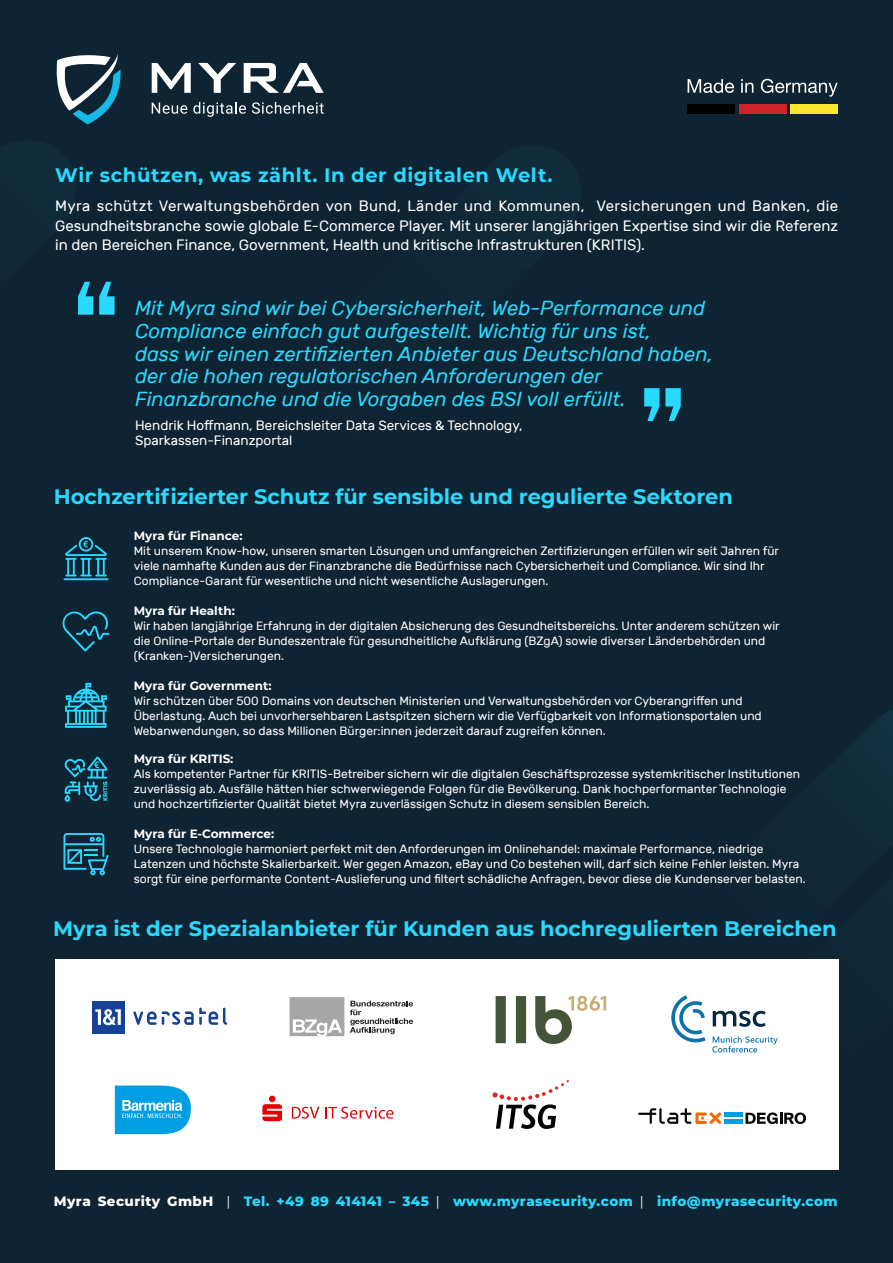
<style>
.page{position:relative;width:893px;height:1263px;background:#0f2432}
.page>*{position:absolute;margin:0;border:0;box-sizing:border-box;transform-origin:0 0}
.t1{font:700 21px "Montserrat";color:#2ad9ff}
.t2{font:italic 20.25px/23px "Rubik";color:#2ad9ff}
.t3{font:700 19.5px "Montserrat";letter-spacing:.03em;color:#2ad9ff}
.t4{font:15px/19.5px "Rubik";color:#fff;text-align:justify}
.t5{font:800 13.5px "Montserrat";letter-spacing:.035em;color:#2ad9ff}
.t6{font:13.5px/14.9px "Rubik";color:#fff}
.t7{font:12px/15px "Rubik";color:#fff}
.t8{font:700 12px "Montserrat";color:#fff}
.s1{color:#fff}
.s2{font-weight:400;color:#fff}
</style>
<div class="page">
<svg style="left:849px;top:708px;width:44px;height:84px;fill:#102d3d"></svg>
<svg style="left:57px;top:54px;width:64px;height:70px"></svg>
<svg style="left:152px;top:63px;width:39px;height:30px"></svg>
<svg style="left:198px;top:63px;width:38px;height:30px"></svg>
<svg style="left:244px;top:63px;width:80px;height:30px"></svg>
<svg style="left:152px;top:103px;width:35px;height:11px"></svg>
<svg style="left:193px;top:102px;width:53px;height:15px"></svg>
<svg style="left:252px;top:102px;width:72px;height:12px"></svg>
<svg style="left:688px;top:79px;width:150px;height:18px"></svg>
<div style="left:688px;top:104px;width:47px;height:10px;background:#000"></div>
<div style="left:739px;top:105px;width:47px;height:9px;background:#cc2229"></div>
<div style="left:791px;top:105px;width:47px;height:9px;background:#fde62f"></div>
<hr style="left:63px;top:578px;width:45px;height:2px;background:#2ad9ff">
<svg style="left:65px;top:537px;width:42px;height:39px"></svg>
<svg style="left:62px;top:611px;width:48px;height:40px"></svg>
<svg style="left:65px;top:683px;width:42px;height:45px"></svg>
<svg style="left:64px;top:756px;width:43px;height:46px"></svg>
<svg style="left:63px;top:833px;width:46px;height:42px"></svg>
<div style="left:55px;top:959px;width:784px;height:211px;background:#fff"></div>
<svg style="left:745px;top:1112px;width:61px;height:12px"></svg>
<hr style="left:724px;top:1113px;width:19px;height:4px;background:#009fdf">
<div style="left:724px;top:1119px;width:19px;height:5px;background:#009fdf"></div>
<svg style="left:638px;top:1108px;width:83px;height:16px"></svg>
<svg style="left:671px;top:995px;width:34px;height:47px"></svg>
<svg style="left:712px;top:1010px;width:66px;height:43px"></svg>
<svg style="left:492px;top:1080px;width:77px;height:49px"></svg>
<svg style="left:78px;top:281px;width:15px;height:34px"></svg>
<svg style="left:99px;top:282px;width:16px;height:33px"></svg>
<svg style="left:665px;top:388px;width:16px;height:33px"></svg>
<svg style="left:644px;top:388px;width:15px;height:33px"></svg>
<svg style="left:115px;top:1085px;width:76px;height:49px;background:#2eafe8"></svg>
<svg style="left:292px;top:1107px;width:27px;height:12px"></svg>
<svg style="left:325px;top:1107px;width:68px;height:12px"></svg>
<svg style="left:262px;top:1096px;width:20px;height:25px"></svg>
<div style="left:290px;top:997px;width:54px;height:39px;background:#a6a6a6"></div>
<svg style="left:293px;top:1019px;width:49px;height:17px"></svg>
<svg style="left:350px;top:1001px;width:63px;height:33px"></svg>
<svg style="left:133px;top:1008px;width:94px;height:17px"></svg>
<div style="left:92px;top:1001px;width:33px;height:33px;background:#164194"></div>
<svg style="left:95px;top:1009px;width:26px;height:16px"></svg>
<svg style="left:496px;top:996px;width:110px;height:48px"></svg>
<h3 class="t3" style="left:55px;top:161px;width:499px">Wir schützen, was zählt. In der digitalen Welt.</h3>
<p class="t4" style="left:55px;top:197px;width:784px">Myra schützt Verwaltungsbehörden von Bund, Länder und Kommunen, Versicherungen und Banken, die Gesundheitsbranche sowie globale E-Commerce Player. Mit unserer langjährigen Expertise sind wir die Referenz in den Bereichen Finance, Government, Health und kritische Infrastrukturen (KRITIS).</p>
<p class="t2" style="left:135px;top:297px;width:579px">Mit Myra sind wir bei Cybersicherheit, Web-Performance und Compliance einfach gut aufgestellt. Wichtig für uns ist,<br>dass wir einen zertifizierten Anbieter aus Deutschland haben, der die hohen regulatorischen Anforderungen der Finanzbranche und die Vorgaben des BSI voll erfüllt.</p>
<p class="t6" style="left:135px;top:418px;width:389px">Hendrik Hoffmann, Bereichsleiter Data Services &amp; Technology,<br>Sparkassen-Finanzportal</p>
<h1 class="t1" style="left:54px;top:481px;width:681px">Hochzertifizierter Schutz für sensible und regulierte Sektoren</h1>
<p class="t8" style="left:134px;top:527px;width:110px">Myra für Finance:</p>
<p class="t7" style="left:134px;top:543px;width:647px">Mit unserem Know-how, unseren smarten Lösungen und umfangreichen Zertifizierungen erfüllen wir seit Jahren für viele namhafte Kunden aus der Finanzbranche die Bedürfnisse nach Cybersicherheit und Compliance. Wir sind Ihr<br>Compliance-Garant für wesentliche und nicht wesentliche Auslagerungen.</p>
<p class="t8" style="left:134px;top:602px;width:103px">Myra für Health:</p>
<p class="t7" style="left:134px;top:618px;width:647px">Wir haben langjährige Erfahrung in der digitalen Absicherung des Gesundheitsbereichs. Unter anderem schützen wir die Online-Portale der Bundeszentrale für gesundheitliche Aufklärung (BZgA) sowie diverser Länderbehörden und (Kranken-)Versicherungen.</p>
<p class="t8" style="left:134px;top:677px;width:139px">Myra für Government:</p>
<p class="t7" style="left:134px;top:693px;width:630px">Wir schützen über 500 Domains von deutschen Ministerien und Verwaltungsbehörden vor Cyberangriffen und<br>Überlastung. Auch bei unvorhersehbaren Lastspitzen sichern wir die Verfügbarkeit von Informationsportalen und<br>Webanwendungen, so dass Millionen Bürger:innen jederzeit darauf zugreifen können.</p>
<p class="t8" style="left:134px;top:750px;width:101px">Myra für KRITIS:</p>
<p class="t7" style="left:134px;top:766px;width:668px">Als kompetenter Partner für KRITIS-Betreiber sichern wir die digitalen Geschäftsprozesse systemkritischer Institutionen zuverlässig ab. Ausfälle hätten hier schwerwiegende Folgen für die Bevölkerung. Dank hochperformanter Technologie und hochzertifizierter Qualität bietet Myra zuverlässigen Schutz in diesem sensiblen Bereich.</p>
<p class="t8" style="left:134px;top:825px;width:142px">Myra für E-Commerce:</p>
<p class="t7" style="left:134px;top:841px;width:674px">Unsere Technologie harmoniert perfekt mit den Anforderungen im Onlinehandel: maximale Performance, niedrige<br>Latenzen und höchste Skalierbarkeit. Wer gegen Amazon, eBay und Co bestehen will, darf sich keine Fehler leisten. Myra sorgt für eine performante Content-Auslieferung und filtert schädliche Anfragen, bevor diese die Kundenserver belasten.</p>
<h1 class="t1" style="left:53px;top:913px;width:785px">Myra ist der Spezialanbieter für Kunden aus hochregulierten Bereichen</h1>
<p class="t5" style="left:54px;top:1191px;width:785px"><span class="s1">Myra Security GmbH</span> <span class="s2">|</span> Tel. +49 89 414141 – 345 <span class="s2">|</span> www.myrasecurity.com <span class="s2">|</span> info@myrasecurity.com</p>
</div>
